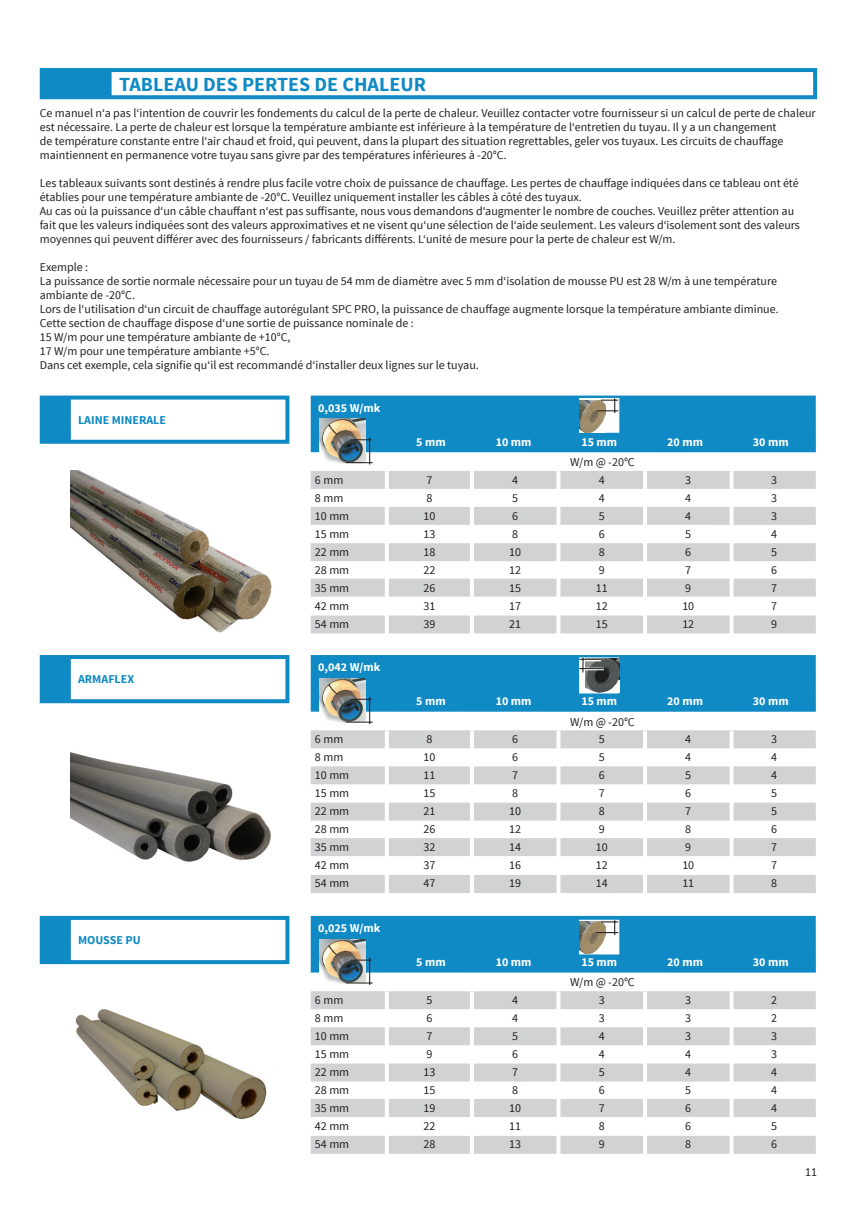
<style>
.page{position:relative;width:857px;height:1225px;background:#fff}
.page>*{position:absolute;margin:0;border:0;box-sizing:border-box;transform-origin:0 0}
.t1{font:700 20px "Source Sans Pro";color:#0f8ac4}
.t2{font:12px/18px "Source Sans Pro";color:#231f20}
.t3{font:700 12px "Source Sans Pro";color:#fff}
.t4{font:700 12px "Source Sans Pro";color:#0f8ac4}
</style>
<div class="page">
<div style="left:40px;top:68px;width:776px;height:31px;border:4px solid #0f8ac4"></div>
<div style="left:42px;top:69px;width:69px;height:28px;background:#0f8ac4"></div>
<div style="left:40px;top:916px;width:249px;height:48px;border:4px solid #0f8ac4"></div>
<div style="left:42px;top:916px;width:29px;height:46px;background:#0f8ac4"></div>
<div style="left:40px;top:655px;width:249px;height:48px;border:4px solid #0f8ac4"></div>
<div style="left:42px;top:656px;width:29px;height:45px;background:#0f8ac4"></div>
<div style="left:40px;top:395px;width:249px;height:49px;border:4px solid #0f8ac4"></div>
<div style="left:42px;top:396px;width:29px;height:46px;background:#0f8ac4"></div>
<div style="left:310px;top:578px;width:505px;height:18px;background:#d1d2d4"></div>
<div style="left:310px;top:543px;width:505px;height:18px;background:#d1d2d4"></div>
<div style="left:310px;top:615px;width:505px;height:18px;background:#d1d2d4"></div>
<div style="left:310px;top:507px;width:505px;height:18px;background:#d1d2d4"></div>
<div style="left:310px;top:471px;width:505px;height:18px;background:#d1d2d4"></div>
<div style="left:310px;top:395px;width:505px;height:57px;background:#0f8ac4"></div>
<hr style="left:469px;top:471px;width:4px;height:164px;background:#fff">
<hr style="left:556px;top:471px;width:4px;height:164px;background:#fff">
<hr style="left:642px;top:471px;width:4px;height:164px;background:#fff">
<hr style="left:729px;top:471px;width:4px;height:164px;background:#fff">
<hr style="left:384px;top:471px;width:4px;height:164px;background:#fff">
<img style="left:319px;top:419px;width:46px;height:44px">
<svg style="left:344px;top:436px;width:29px;height:29px"></svg>
<div style="left:578px;top:398px;width:41px;height:35px;background:#fff;border:1px solid #fff"></div>
<img style="left:579px;top:400px;width:26px;height:32px">
<svg style="left:596px;top:398px;width:22px;height:15px"></svg>
<img style="left:71px;top:470px;width:201px;height:162px">
<img style="left:71px;top:752px;width:200px;height:110px">
<div style="left:310px;top:838px;width:505px;height:18px;background:#d1d2d4"></div>
<div style="left:310px;top:802px;width:505px;height:18px;background:#d1d2d4"></div>
<div style="left:310px;top:875px;width:505px;height:18px;background:#d1d2d4"></div>
<div style="left:310px;top:766px;width:505px;height:18px;background:#d1d2d4"></div>
<div style="left:310px;top:730px;width:505px;height:18px;background:#d1d2d4"></div>
<div style="left:310px;top:655px;width:505px;height:56px;background:#0f8ac4"></div>
<hr style="left:469px;top:730px;width:4px;height:165px;background:#fff">
<hr style="left:556px;top:730px;width:4px;height:165px;background:#fff">
<hr style="left:642px;top:730px;width:4px;height:165px;background:#fff">
<hr style="left:729px;top:730px;width:4px;height:165px;background:#fff">
<hr style="left:384px;top:730px;width:4px;height:165px;background:#fff">
<img style="left:319px;top:678px;width:46px;height:45px">
<svg style="left:344px;top:696px;width:29px;height:28px"></svg>
<div style="left:578px;top:657px;width:40px;height:36px;background:#fff;border:1px solid #fff"></div>
<img style="left:585px;top:659px;width:34px;height:33px">
<svg style="left:578px;top:657px;width:26px;height:17px"></svg>
<div style="left:310px;top:1099px;width:505px;height:18px;background:#d1d2d4"></div>
<div style="left:310px;top:1063px;width:505px;height:18px;background:#d1d2d4"></div>
<div style="left:310px;top:1135px;width:505px;height:18px;background:#d1d2d4"></div>
<div style="left:310px;top:1027px;width:505px;height:18px;background:#d1d2d4"></div>
<div style="left:310px;top:991px;width:505px;height:18px;background:#d1d2d4"></div>
<div style="left:310px;top:916px;width:505px;height:56px;background:#0f8ac4"></div>
<hr style="left:469px;top:991px;width:4px;height:165px;background:#fff">
<hr style="left:556px;top:991px;width:4px;height:165px;background:#fff">
<hr style="left:642px;top:991px;width:4px;height:165px;background:#fff">
<hr style="left:729px;top:991px;width:4px;height:165px;background:#fff">
<hr style="left:384px;top:991px;width:4px;height:165px;background:#fff">
<img style="left:319px;top:939px;width:46px;height:44px">
<svg style="left:344px;top:956px;width:29px;height:29px"></svg>
<div style="left:578px;top:919px;width:41px;height:35px;background:#fff;border:1px solid #fff"></div>
<img style="left:579px;top:922px;width:26px;height:32px">
<svg style="left:596px;top:920px;width:22px;height:15px"></svg>
<img style="left:75px;top:1009px;width:192px;height:111px">
<h1 class="t1" style="left:119px;top:71px;width:308px">TABLEAU DES PERTES DE CHALEUR</h1>
<p class="t2" style="left:40px;top:106px;width:777px;line-height:14px">Ce manuel n‘a pas l‘intention de couvrir les fondements du calcul de la perte de chaleur. Veuillez contacter votre fournisseur si un calcul de perte de chaleur est nécessaire. La perte de chaleur est lorsque la température ambiante est inférieure à la température de l‘entretien du tuyau. Il y a un changement<br>de température constante entre l‘air chaud et froid, qui peuvent, dans la plupart des situation regrettables, geler vos tuyaux. Les circuits de chauffage maintiennent en permanence votre tuyau sans givre par des températures inférieures à -20°C.</p>
<p class="t2" style="left:40px;top:176px;width:761px;line-height:14px">Les tableaux suivants sont destinés à rendre plus facile votre choix de puissance de chauffage. Les pertes de chauffage indiquées dans ce tableau ont été établies pour une température ambiante de -20°C. Veuillez uniquement installer les câbles à côté des tuyaux.<br>Au cas où la puissance d‘un câble chauffant n‘est pas suffisante, nous vous demandons d‘augmenter le nombre de couches. Veuillez prêter attention au fait que les valeurs indiquées sont des valeurs approximatives et ne visent qu‘une sélection de l‘aide seulement. Les valeurs d‘isolement sont des valeurs moyennes qui peuvent différer avec des fournisseurs / fabricants différents. L‘unité de mesure pour la perte de chaleur est W/m.</p>
<p class="t2" style="left:40px;top:260px;width:740px;line-height:14px">Exemple :<br>La puissance de sortie normale nécessaire pour un tuyau de 54 mm de diamètre avec 5 mm d‘isolation de mousse PU est 28 W/m à une température ambiante de -20°C.<br>Lors de l‘utilisation d‘un circuit de chauffage autorégulant SPC PRO, la puissance de chauffage augmente lorsque la température ambiante diminue.<br>Cette section de chauffage dispose d‘une sortie de puissance nominale de :<br>15 W/m pour une température ambiante de +10°C,<br>17 W/m pour une température ambiante +5°C.<br>Dans cet exemple, cela signifie qu‘il est recommandé d‘installer deux lignes sur le tuyau.</p>
<p class="t4" style="left:78px;top:412px;width:89px">LAINE MINERALE</p>
<p class="t4" style="left:78px;top:671px;width:58px">ARMAFLEX</p>
<p class="t4" style="left:78px;top:932px;width:64px">MOUSSE PU</p>
<p class="t3" style="left:318px;top:400px;width:64px">0,035 W/mk</p>
<p class="t3" style="left:416px;top:434px;width:31px">5 mm</p>
<p class="t3" style="left:495px;top:434px;width:37px">10 mm</p>
<p class="t3" style="left:581px;top:434px;width:37px">15 mm</p>
<p class="t3" style="left:666px;top:434px;width:37px">20 mm</p>
<p class="t3" style="left:752px;top:434px;width:37px">30 mm</p>
<p class="t2" style="left:569px;top:453px;width:66px">W/m @ -20°C</p>
<p class="t2" style="left:315px;top:471px;width:36px">6 mm<br>8 mm<br>10 mm<br>15 mm<br>22 mm<br>28 mm<br>35 mm<br>42 mm<br>54 mm</p>
<p class="t2" style="left:770px;top:471px;width:7px;text-align:justify">3<br>3<br>3<br>4<br>5<br>6<br>7<br>7<br>9</p>
<p class="t2" style="left:423px;top:471px;width:13px">7<br>8<br>10<br>13<br>18<br>22<br>26<br>31<br>39</p>
<p class="t2" style="left:509px;top:471px;width:13px">4<br>5<br>6<br>8<br>10<br>12<br>15<br>17<br>21</p>
<p class="t2" style="left:595px;top:471px;width:13px">4<br>4<br>5<br>6<br>8<br>9<br>11<br>12<br>15</p>
<p class="t2" style="left:682px;top:471px;width:13px">3<br>4<br>4<br>5<br>6<br>7<br>9<br>10<br>12</p>
<p class="t3" style="left:318px;top:659px;width:64px">0,042 W/mk</p>
<p class="t3" style="left:416px;top:693px;width:31px">5 mm</p>
<p class="t3" style="left:495px;top:693px;width:37px">10 mm</p>
<p class="t3" style="left:581px;top:693px;width:37px">15 mm</p>
<p class="t3" style="left:666px;top:693px;width:37px">20 mm</p>
<p class="t3" style="left:752px;top:693px;width:37px">30 mm</p>
<p class="t2" style="left:569px;top:713px;width:66px">W/m @ -20°C</p>
<p class="t2" style="left:315px;top:730px;width:36px">6 mm<br>8 mm<br>10 mm<br>15 mm<br>22 mm<br>28 mm<br>35 mm<br>42 mm<br>54 mm</p>
<p class="t2" style="left:770px;top:730px;width:7px;text-align:justify">3<br>4<br>4<br>5<br>5<br>6<br>7<br>7<br>8</p>
<p class="t2" style="left:423px;top:730px;width:13px">8<br>10<br>11<br>15<br>21<br>26<br>32<br>37<br>47</p>
<p class="t2" style="left:509px;top:730px;width:13px">6<br>6<br>7<br>8<br>10<br>12<br>14<br>16<br>19</p>
<p class="t2" style="left:595px;top:730px;width:13px">5<br>5<br>6<br>7<br>8<br>9<br>10<br>12<br>14</p>
<p class="t2" style="left:682px;top:730px;width:13px">4<br>4<br>5<br>6<br>7<br>8<br>9<br>10<br>11</p>
<p class="t3" style="left:318px;top:920px;width:64px">0,025 W/mk</p>
<p class="t3" style="left:416px;top:954px;width:31px">5 mm</p>
<p class="t3" style="left:495px;top:954px;width:37px">10 mm</p>
<p class="t3" style="left:581px;top:954px;width:37px">15 mm</p>
<p class="t3" style="left:666px;top:954px;width:37px">20 mm</p>
<p class="t3" style="left:752px;top:954px;width:37px">30 mm</p>
<p class="t2" style="left:569px;top:973px;width:66px">W/m @ -20°C</p>
<p class="t2" style="left:315px;top:991px;width:36px">6 mm<br>8 mm<br>10 mm<br>15 mm<br>22 mm<br>28 mm<br>35 mm<br>42 mm<br>54 mm</p>
<p class="t2" style="left:770px;top:991px;width:7px;text-align:justify">2<br>2<br>3<br>3<br>4<br>4<br>4<br>5<br>6</p>
<p class="t2" style="left:423px;top:991px;width:13px">5<br>6<br>7<br>9<br>13<br>15<br>19<br>22<br>28</p>
<p class="t2" style="left:509px;top:991px;width:13px">4<br>4<br>5<br>6<br>7<br>8<br>10<br>11<br>13</p>
<p class="t2" style="left:598px;top:991px;width:7px;text-align:justify">3<br>3<br>4<br>4<br>5<br>6<br>7<br>8<br>9</p>
<p class="t2" style="left:685px;top:991px;width:7px;text-align:justify">3<br>3<br>3<br>4<br>4<br>5<br>6<br>6<br>8</p>
<p class="t2" style="left:804px;top:1162px;width:13px">11</p>
</div>
